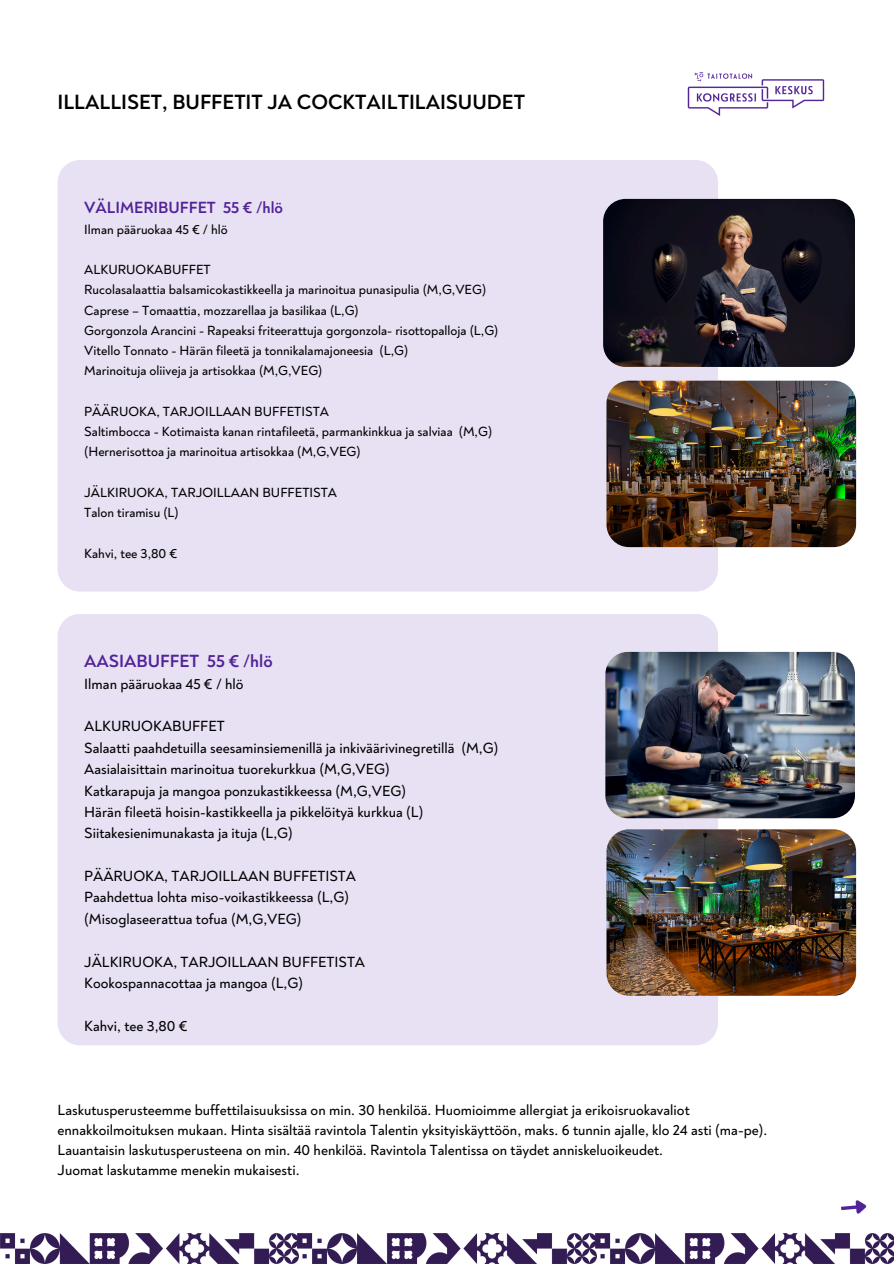
<style>
.page{position:relative;width:894px;height:1264px;background:#fff}
.page>*{position:absolute;margin:0;border:0;box-sizing:border-box;transform-origin:0 0}
.t1{font:700 21px "Noah Grotesque";color:#000}
.t2{font:700 18px "Noah Grotesque";color:#522398}
.t3{font:700 16.5px "Noah Grotesque";color:#522398}
.t4{font:500 15px/21.3px "Noah Grotesque";color:#000}
.t5{font:500 13.5px "Noah Grotesque";color:#000}
</style>
<div class="page">
<img style="left:0;top:1233px;width:893px;height:30px">
<img style="left:687px;top:72px;width:138px;height:44px">
<div style="left:58px;top:160px;width:659px;height:431px;background:#e8e1f4;border-radius:22px"></div>
<div style="left:58px;top:613px;width:659px;height:432px;background:#e8e1f4;border-radius:22px"></div>
<svg style="left:841px;top:1200px;width:26px;height:14px"></svg>
<img style="left:606px;top:380px;width:249px;height:167px;border-radius:22px">
<img style="left:606px;top:829px;width:249px;height:166px;border-radius:22px">
<img style="left:603px;top:199px;width:251px;height:167px;border-radius:22px">
<img style="left:605px;top:652px;width:249px;height:166px;border-radius:22px">
<h1 class="t1" style="left:58px;top:89px;width:469px">ILLALLISET, BUFFETIT JA COCKTAILTILAISUUDET</h1>
<p class="t3" style="left:84px;top:198px;width:200px">VÄLIMERIBUFFET 55 € /hlö</p>
<p class="t5" style="left:84px;top:221px;width:145px">Ilman pääruokaa 45 € / hlö</p>
<h2 class="t5" style="left:84px;top:261px;width:128px">ALKURUOKABUFFET</h2>
<p class="t5" style="left:84px;top:282px;width:403px">Rucolasalaattia balsamicokastikkeella ja marinoitua punasipulia (M,G,VEG)</p>
<p class="t5" style="left:84px;top:302px;width:276px">Caprese – Tomaattia, mozzarellaa ja basilikaa (L,G)</p>
<p class="t5" style="left:84px;top:322px;width:415px">Gorgonzola Arancini - Rapeaksi friteerattuja gorgonzola- risottopalloja (L,G)</p>
<p class="t5" style="left:84px;top:342px;width:325px">Vitello Tonnato - Härän fileetä ja tonnikalamajoneesia (L,G)</p>
<p class="t5" style="left:84px;top:363px;width:239px">Marinoituja oliiveja ja artisokkaa (M,G,VEG)</p>
<p class="t5" style="left:84px;top:403px;width:246px">PÄÄRUOKA, TARJOILLAAN BUFFETISTA</p>
<p class="t5" style="left:84px;top:423px;width:409px">Saltimbocca - Kotimaista kanan rintafileetä, parmankinkkua ja salviaa (M,G)</p>
<p class="t5" style="left:84px;top:444px;width:278px">(Hernerisottoa ja marinoitua artisokkaa (M,G,VEG)</p>
<p class="t5" style="left:84px;top:484px;width:254px">JÄLKIRUOKA, TARJOILLAAN BUFFETISTA</p>
<p class="t5" style="left:84px;top:504px;width:96px">Talon tiramisu (L)</p>
<p class="t5" style="left:84px;top:545px;width:94px">Kahvi, tee 3,80 €</p>
<p class="t2" style="left:84px;top:650px;width:190px">AASIABUFFET 55 € /hlö</p>
<p class="t4" style="left:84px;top:673px;width:161px">Ilman pääruokaa 45 € / hlö</p>
<p class="t4" style="left:84px;top:716px;width:415px">ALKURUOKABUFFET<br>Salaatti paahdetuilla seesaminsiemenillä ja inkiväärivinegretillä (M,G)<br>Aasialaisittain marinoitua tuorekurkkua (M,G,VEG)<br>Katkarapuja ja mangoa ponzukastikkeessa (M,G,VEG)<br>Härän fileetä hoisin-kastikkeella ja pikkelöityä kurkkua (L)<br>Siitakesienimunakasta ja ituja (L,G)</p>
<p class="t4" style="left:84px;top:865px;width:273px">PÄÄRUOKA, TARJOILLAAN BUFFETISTA<br>Paahdettua lohta miso-voikastikkeessa (L,G) (Misoglaseerattua tofua (M,G,VEG)</p>
<h2 class="t4" style="left:84px;top:951px;width:282px">JÄLKIRUOKA, TARJOILLAAN BUFFETISTA<br>Kookospannacottaa ja mangoa (L,G)</h2>
<h2 class="t4" style="left:84px;top:1015px;width:105px">Kahvi, tee 3,80 €</h2>
<h2 class="t4" style="left:58px;top:1099px;width:711px;line-height:20.2px">Laskutusperusteemme buffettilaisuuksissa on min. 30 henkilöä. Huomioimme allergiat ja erikoisruokavaliot ennakkoilmoituksen mukaan. Hinta sisältää ravintola Talentin yksityiskäyttöön, maks. 6 tunnin ajalle, klo 24 asti (ma-pe).<br>Lauantaisin laskutusperusteena on min. 40 henkilöä. Ravintola Talentissa on täydet anniskeluoikeudet.</h2>
<h2 class="t4" style="left:58px;top:1159px;width:243px">Juomat laskutamme menekin mukaisesti.</h2>
</div>
